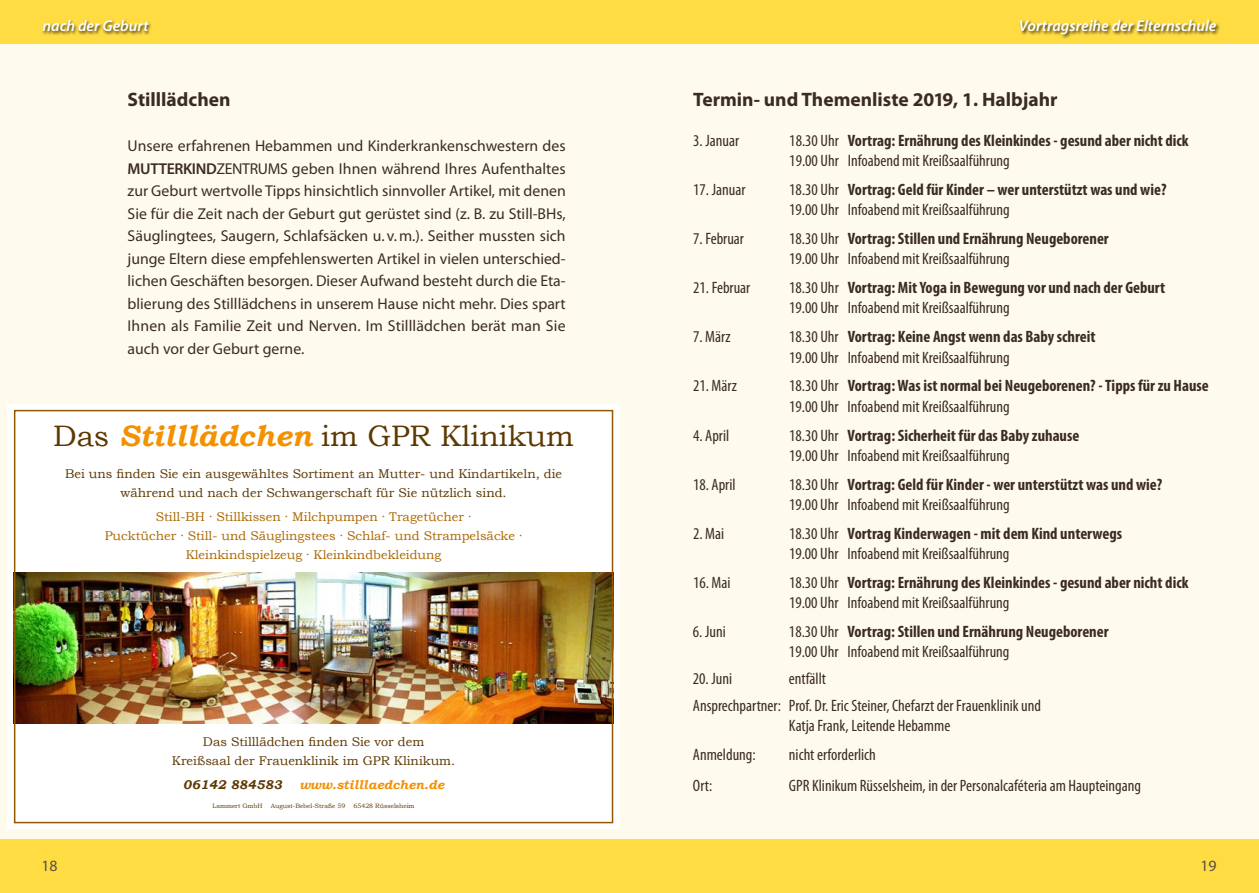
<style>
.page{position:relative;width:1259px;height:893px;background:#fff}
.page>*{position:absolute;margin:0;border:0;box-sizing:border-box;transform-origin:0 0}
.t1{font:29.55px "Bookman Old Style";color:#5d3800}
.t2{font:700 19.5px "Myriad Pro";color:#3a2b24}
.t3{font:condensed 16.5px/20.2px "Myriad Pro";color:#3a2b24}
.t4{font:700 condensed 16.5px/20.2px "Myriad Pro";color:#3a2b24}
.t5{font:15.75px/22.5px "Myriad Pro";letter-spacing:.01em;color:#3a2b24;text-align:justify}
.t6{font:italic 600 15.75px "Myriad Pro";color:#fff}
.t7{font:15.75px "Myriad Pro";color:#554f4c}
.t8{font:12.75px/19px "Bookman Old Style";color:#5d3800;text-align:center}
.t9{font:12.75px/19px "Bookman Old Style";color:#ab6800;text-align:center}
.t10{font:italic 700 12.75px "Bookman Old Style";color:#f39100}
.t11{font:italic 700 12.75px "Bookman Old Style";color:#5d3800}
.t12{font:6.3px "Bookman Old Style";color:#5d3800}
.s1{font-weight:600}
.s2{font-weight:700;font-style:italic;color:#f39100}
.s3{font-weight:400}
.s4{font-weight:700}
</style>
<div class="page">
<div style="left:0;top:0;width:1259px;height:53px;background:#ffdc42"></div>
<div style="left:1018px;top:19px;width:202px;height:20px;background:#000;opacity:.75"></div>
<div style="left:0;top:44px;width:1259px;height:819px;background:#fffbec"></div>
<div style="left:0;top:839px;width:1259px;height:54px;background:#ffdc42"></div>
<div style="left:41px;top:19px;width:111px;height:17px;background:#000;opacity:.75"></div>
<div style="left:7px;top:405px;width:613px;height:424px;background:#fff"></div>
<img style="left:16px;top:572px;width:595px;height:152px">
<p class="t6" style="left:43px;top:16px;width:108px">nach der Geburt</p>
<p class="t2" style="left:128px;top:87px;width:104px">Stilllädchen</p>
<p class="t5" style="left:128px;top:135px;width:440px">Unsere erfahrenen Hebammen und Kinderkrankenschwestern des <span class="s1">MUTTERKIND</span>ZENTRUMS geben Ihnen während Ihres Aufenthaltes zur Geburt wertvolle Tipps hinsichtlich sinnvoller Artikel, mit denen Sie für die Zeit nach der Geburt gut gerüstet sind (z. B. zu Still-BHs, Säuglingtees, Saugern, Schlafsäcken u. v.m.). Seither mussten sich junge Eltern diese empfehlenswerten Artikel in vielen unterschied&shy;lichen Geschäften besorgen. Dieser Aufwand besteht durch die Eta&shy;blierung des Stilllädchens in unserem Hause nicht mehr. Dies spart Ihnen als Familie Zeit und Nerven. Im Stilllädchen berät man Sie auch vor der Geburt gerne.</p>
<h1 class="t1" style="left:53px;top:417px;width:522px">Das <span class="s2">Stilllädchen</span> im GPR Klinikum</h1>
<p class="t8" style="left:65px;top:464px;width:498px">Bei uns finden Sie ein ausgewähltes Sortiment an Mutter- und Kindartikeln, die während und nach der Schwangerschaft für Sie nützlich sind.</p>
<p class="t9" style="left:105px;top:507px;width:419px">Still-BH · Stillkissen · Milchpumpen · Tragetücher ·<br>Pucktücher · Still- und Säuglingstees · Schlaf- und Strampelsäcke ·<br>Kleinkindspielzeug · Kleinkindbekleidung</p>
<p class="t8" style="left:172px;top:732px;width:285px">Das Stilllädchen finden Sie vor dem<br>Kreißsaal der Frauenklinik im GPR Klinikum.</p>
<p class="t11" style="left:183px;top:776px;width:101px">06142 884583</p>
<p class="t10" style="left:299px;top:776px;width:146px">www.stilllaedchen.de</p>
<p class="t12" style="left:213px;top:802px;width:51px">Lammert GmbH</p>
<p class="t12" style="left:271px;top:802px;width:76px">August-Bebel-Straße 59</p>
<p class="t12" style="left:353px;top:802px;width:63px">65428 Rüsselsheim</p>
<p class="t6" style="left:1019px;top:16px;width:199px">Vortragsreihe der Elternschule</p>
<p class="t2" style="left:693px;top:87px;width:366px">Termin- und Themenliste 2019, 1. Halbjahr</p>
<p class="t3" style="left:693px;top:130px;width:47px">3. Januar</p>
<p class="t4" style="left:789px;top:130px;width:401px"><span class="s3">18.30 Uhr</span> Vortrag: Ernährung des Kleinkindes - gesund aber nicht dick<br><span class="s3">19.00 Uhr Infoabend mit Kreißsaalführung</span></p>
<p class="t3" style="left:693px;top:179px;width:54px">17. Januar</p>
<p class="t4" style="left:789px;top:179px;width:379px"><span class="s3">18.30 Uhr</span> Vortrag: Geld für Kinder – wer unterstützt was und wie?<br><span class="s3">19.00 Uhr Infoabend mit Kreißsaalführung</span></p>
<p class="t3" style="left:693px;top:228px;width:52px">7. Februar</p>
<p class="t3" style="left:789px;top:228px;width:321px">18.30 Uhr <span class="s4">Vortrag: Stillen und Ernährung Neugeborener<br></span>19.00 Uhr Infoabend mit Kreißsaalführung</p>
<p class="t3" style="left:693px;top:277px;width:59px">21. Februar</p>
<p class="t3" style="left:789px;top:277px;width:377px">18.30 Uhr <span class="s4">Vortrag: Mit Yoga in Bewegung vor und nach der Geburt<br></span>19.00 Uhr Infoabend mit Kreißsaalführung</p>
<p class="t3" style="left:693px;top:327px;width:39px">7. März</p>
<p class="t3" style="left:789px;top:327px;width:308px">18.30 Uhr <span class="s4">Vortrag: Keine Angst wenn das Baby schreit<br></span>19.00 Uhr Infoabend mit Kreißsaalführung</p>
<p class="t3" style="left:693px;top:376px;width:45px">21. März</p>
<p class="t4" style="left:789px;top:375px;width:421px"><span class="s3">18.30 Uhr</span> Vortrag: Was ist normal bei Neugeborenen? - Tipps für zu Hause<br><span class="s3">19.00 Uhr Infoabend mit Kreißsaalführung</span></p>
<p class="t3" style="left:693px;top:425px;width:38px">4. April</p>
<p class="t3" style="left:789px;top:425px;width:292px">18.30 Uhr <span class="s4">Vortrag: Sicherheit für das Baby zuhause<br></span>19.00 Uhr Infoabend mit Kreißsaalführung</p>
<p class="t3" style="left:693px;top:474px;width:44px">18. April</p>
<p class="t4" style="left:789px;top:474px;width:375px"><span class="s3">18.30 Uhr</span> Vortrag: Geld für Kinder - wer unterstützt was und wie?<br><span class="s3">19.00 Uhr Infoabend mit Kreißsaalführung</span></p>
<p class="t3" style="left:693px;top:523px;width:33px">2. Mai</p>
<p class="t3" style="left:789px;top:523px;width:334px">18.30 Uhr <span class="s4">Vortrag Kinderwagen - mit dem Kind unterwegs<br></span>19.00 Uhr Infoabend mit Kreißsaalführung</p>
<p class="t3" style="left:693px;top:572px;width:39px">16. Mai</p>
<p class="t4" style="left:789px;top:572px;width:401px"><span class="s3">18.30 Uhr</span> Vortrag: Ernährung des Kleinkindes - gesund aber nicht dick<br><span class="s3">19.00 Uhr Infoabend mit Kreißsaalführung</span></p>
<p class="t3" style="left:693px;top:621px;width:34px">6. Juni</p>
<p class="t3" style="left:789px;top:621px;width:321px">18.30 Uhr <span class="s4">Vortrag: Stillen und Ernährung Neugeborener<br></span>19.00 Uhr Infoabend mit Kreißsaalführung</p>
<p class="t3" style="left:693px;top:668px;width:41px">20. Juni</p>
<p class="t3" style="left:693px;top:665px;width:349px;line-height:26.7px;text-indent:96px">entfällt<br>Ansprechpartner: Prof. Dr. Eric Steiner, Chefarzt der Frauenklinik und</p>
<p class="t3" style="left:789px;top:715px;width:163px">Katja Frank, Leitende Hebamme</p>
<p class="t3" style="left:693px;top:744px;width:64px">Anmeldung:</p>
<p class="t3" style="left:789px;top:744px;width:89px">nicht erforderlich</p>
<p class="t3" style="left:693px;top:775px;width:21px">Ort:</p>
<p class="t3" style="left:789px;top:775px;width:353px">GPR Klinikum Rüsselsheim, in der Personalcaféteria am Haupteingang</p>
<p class="t7" style="left:41px;top:856px;width:18px">18</p>
<p class="t7" style="left:1200px;top:856px;width:18px">19</p>
</div>
